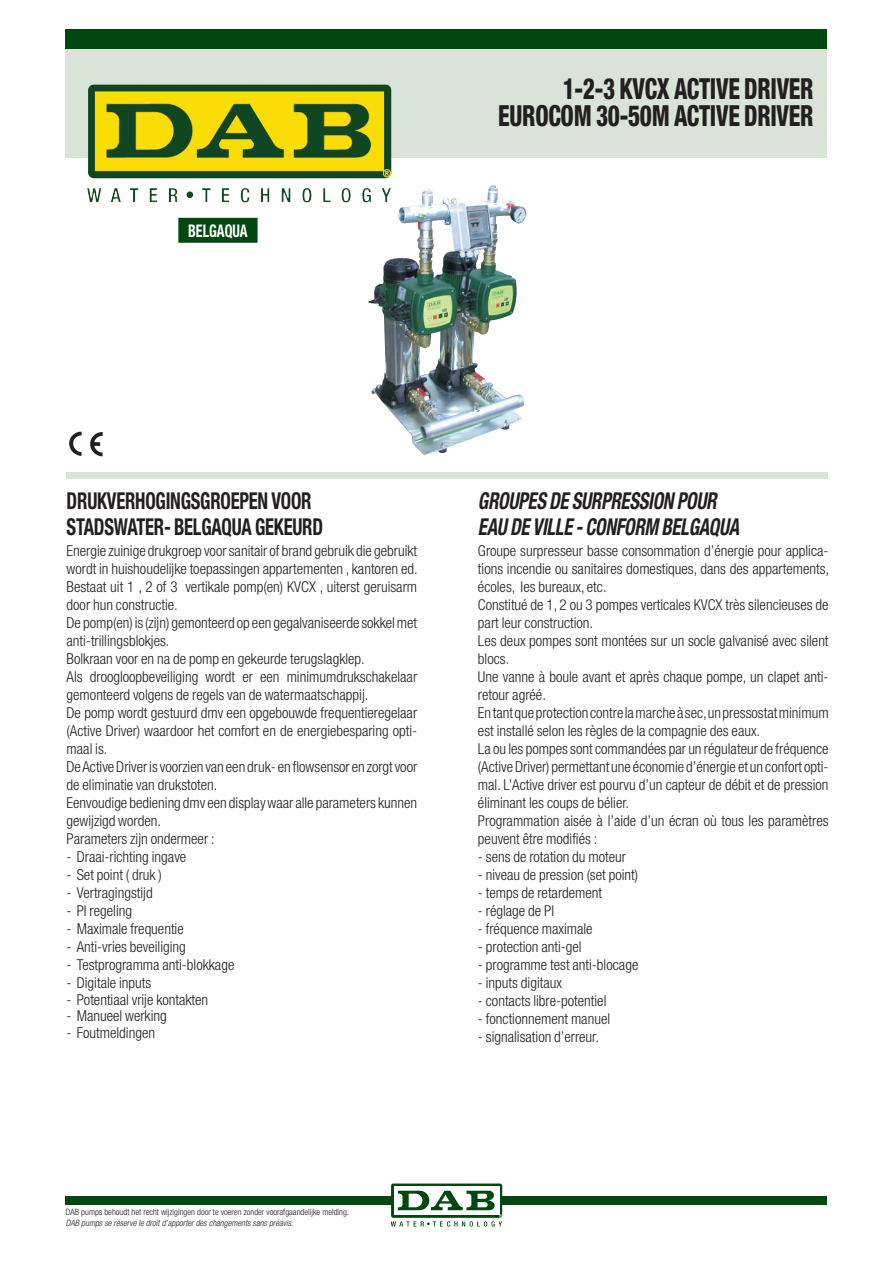
<style>
.page{position:relative;width:893px;height:1263px;background:#fff}
.page>*{position:absolute;margin:0;border:0;box-sizing:border-box;transform-origin:0 0}
.titolo_2ª{font:800 condensed 29.1px "Helvetica Neue LT";letter-spacing:-.01em;color:#231f20;scale:.8 1}
.Titolo{font:700 condensed 23.25px/26.2px "Helvetica Neue LT";letter-spacing:-.01em;color:#231f20;scale:.8 1}
.Titolo-2{font:italic 700 condensed 23.25px "Helvetica Neue LT";letter-spacing:-.01em;color:#231f20;scale:.8 1}
.t1{font:700 condensed 17.4px "Helvetica Neue LT";color:#fff;scale:.8 1}
.Testo{font:300 condensed 15px/18px "Helvetica Neue LT";color:#231f20}
.t2{font:300 condensed 8.7px "Helvetica Neue LT";color:#231f20}
.t3{font:italic 300 condensed 8.7px "Helvetica Neue LT";color:#231f20}
</style>
<div class="page">
<div style="left:66px;top:29px;width:761px;height:20px;background:#004710"></div>
<div style="left:66px;top:49px;width:761px;height:109px;background:#d9e3d8"></div>
<div style="left:66px;top:1197px;width:761px;height:8px;background:#004710"></div>
<img style="left:87px;top:84px;width:304px;height:118px">
<div style="left:391px;top:1183px;width:111px;height:35px;background:#004710;border-radius:2px"></div>
<div style="left:394px;top:1186px;width:105px;height:29px;background:#fff"></div>
<svg style="left:391px;top:1191px;width:111px;height:35px"></svg>
<img style="left:367px;top:187px;width:158px;height:268px">
<div style="left:66px;top:472px;width:761px;height:6px;background:#d9e3d8"></div>
<img style="left:69px;top:431px;width:34px;height:25px">
<div style="left:180px;top:219px;width:76px;height:22px;background:#004710"></div>
<div style="left:178px;top:218px;width:80px;height:25px;border:3px solid #004710"></div>
<p class="t1" style="left:188px;top:220px;width:76px">BELGAQUA</p>
<p class="titolo_2ª" style="left:563px;top:71px;width:315px">1-2-3 KVCX ACTIVE DRIVER</p>
<p class="titolo_2ª" style="left:498px;top:97px;width:396px">EUROCOM 30-50M ACTIVE DRIVER</p>
<p class="Titolo" style="left:67px;top:487px;width:322px">DRUKVERHOGINGSGROEPEN VOOR<br>STADSWATER- BELGAQUA GEKEURD</p>
<p class="Titolo-2" style="left:478px;top:486px;width:300px">GROUPES DE SURPRESSION POUR</p>
<p class="Titolo-2" style="left:478px;top:513px;width:328px">EAU DE VILLE - CONFORM BELGAQUA</p>
<p class="Testo" style="left:478px;top:542px;width:353px;text-align:justify">Groupe surpresseur basse consommation d’énergie pour applica&shy;tions incendie ou sanitaires domestiques, dans des appartements, écoles, les bureaux, etc.</p>
<p class="Testo" style="left:478px;top:596px;width:352px">Constitué de 1, 2 ou 3 pompes verticales KVCX très silencieuses de part leur construction.</p>
<p class="Testo" style="left:478px;top:632px;width:352px">Les deux pompes sont montées sur un socle galvanisé avec silent blocs.</p>
<p class="Testo" style="left:478px;top:668px;width:352px">Une vanne à boule avant et après chaque pompe, un clapet anti&shy;retour agréé.</p>
<p class="Testo" style="left:478px;top:704px;width:352px">En tant que protection contre la marche à sec, un pressostat minimum est installé selon les règles de la compagnie des eaux.</p>
<p class="Testo" style="left:478px;top:740px;width:352px;text-align:justify">La ou les pompes sont commandées par un régulateur de fréquence (Active Driver) permettant une économie d’énergie et un confort opti&shy;mal. L’Active driver est pourvu d’un capteur de débit et de pression éliminant les coups de bélier.</p>
<p class="Testo" style="left:478px;top:812px;width:352px">Programmation aisée à l’aide d’un écran où tous les paramètres peuvent être modifiés :</p>
<p class="Testo" style="left:478px;top:848px;width:150px">- sens de rotation du moteur</p>
<p class="Testo" style="left:478px;top:866px;width:162px">- niveau de pression (set point)</p>
<p class="Testo" style="left:478px;top:884px;width:126px">- temps de retardement</p>
<p class="Testo" style="left:478px;top:902px;width:78px">- réglage de PI</p>
<p class="Testo" style="left:478px;top:920px;width:116px">- fréquence maximale</p>
<p class="Testo" style="left:478px;top:938px;width:105px">- protection anti-gel</p>
<p class="Testo" style="left:478px;top:956px;width:162px">- programme test anti-blocage</p>
<p class="Testo" style="left:478px;top:974px;width:86px">- inputs digitaux</p>
<p class="Testo" style="left:478px;top:992px;width:130px">- contacts libre-potentiel</p>
<p class="Testo" style="left:478px;top:1010px;width:134px">- fonctionnement manuel</p>
<p class="Testo" style="left:478px;top:1028px;width:122px">- signalisation d’erreur.</p>
<p class="Testo" style="left:67px;top:542px;width:353px">Energie zuinige drukgroep voor sanitair of brand gebruik die gebruikt wordt in huishoudelijke toepassingen appartementen , kantoren ed.</p>
<p class="Testo" style="left:67px;top:578px;width:352px">Bestaat uit 1 , 2 of 3 vertikale pomp(en) KVCX , uiterst geruisarm door hun constructie.</p>
<p class="Testo" style="left:67px;top:614px;width:352px">De pomp(en) is (zijn) gemonteerd op een gegalvaniseerde sokkel met anti-trillingsblokjes.</p>
<p class="Testo" style="left:67px;top:650px;width:300px">Bolkraan voor en na de pomp en gekeurde terugslagklep.</p>
<p class="Testo" style="left:67px;top:668px;width:352px">Als droogloopbeveiliging wordt er een minimumdrukschakelaar gemonteerd volgens de regels van de watermaatschappij.</p>
<p class="Testo" style="left:67px;top:704px;width:352px;text-align:justify">De pomp wordt gestuurd dmv een opgebouwde frequentieregelaar (Active Driver) waardoor het comfort en de energiebesparing opti&shy;maal is.</p>
<p class="Testo" style="left:67px;top:758px;width:352px">De Active Driver is voorzien van een druk- en flowsensor en zorgt voor de eliminatie van drukstoten.</p>
<p class="Testo" style="left:67px;top:794px;width:352px">Eenvoudige bediening dmv een display waar alle parameters kunnen gewijzigd worden.</p>
<p class="Testo" style="left:67px;top:830px;width:150px">Parameters zijn ondermeer :</p>
<p class="Testo" style="left:67px;top:848px;width:121px">- Draai-richting ingave</p>
<p class="Testo" style="left:67px;top:866px;width:97px">- Set point ( druk )</p>
<p class="Testo" style="left:67px;top:884px;width:88px">- Vertragingstijd</p>
<p class="Testo" style="left:67px;top:902px;width:67px">- PI regeling</p>
<p class="Testo" style="left:67px;top:920px;width:119px">- Maximale frequentie</p>
<p class="Testo" style="left:67px;top:938px;width:121px">- Anti-vries beveiliging</p>
<p class="Testo" style="left:67px;top:956px;width:169px">- Testprogramma anti-blokkage</p>
<p class="Testo" style="left:67px;top:974px;width:86px">- Digitale inputs</p>
<p class="Testo" style="left:67px;top:990px;width:143px">- Potentiaal vrije kontakten</p>
<p class="Testo" style="left:67px;top:1007px;width:102px">- Manueel werking</p>
<p class="Testo" style="left:67px;top:1023px;width:90px">- Foutmeldingen</p>
<p class="t2" style="left:66px;top:1207px;width:285px">DAB pumps behoudt het recht wijzigingen door te voeren zonder voorafgaandelijke melding.</p>
<p class="t3" style="left:66px;top:1217px;width:229px">DAB pumps se réserve le droit d’apporter des changements sans préavis.</p>
</div>
